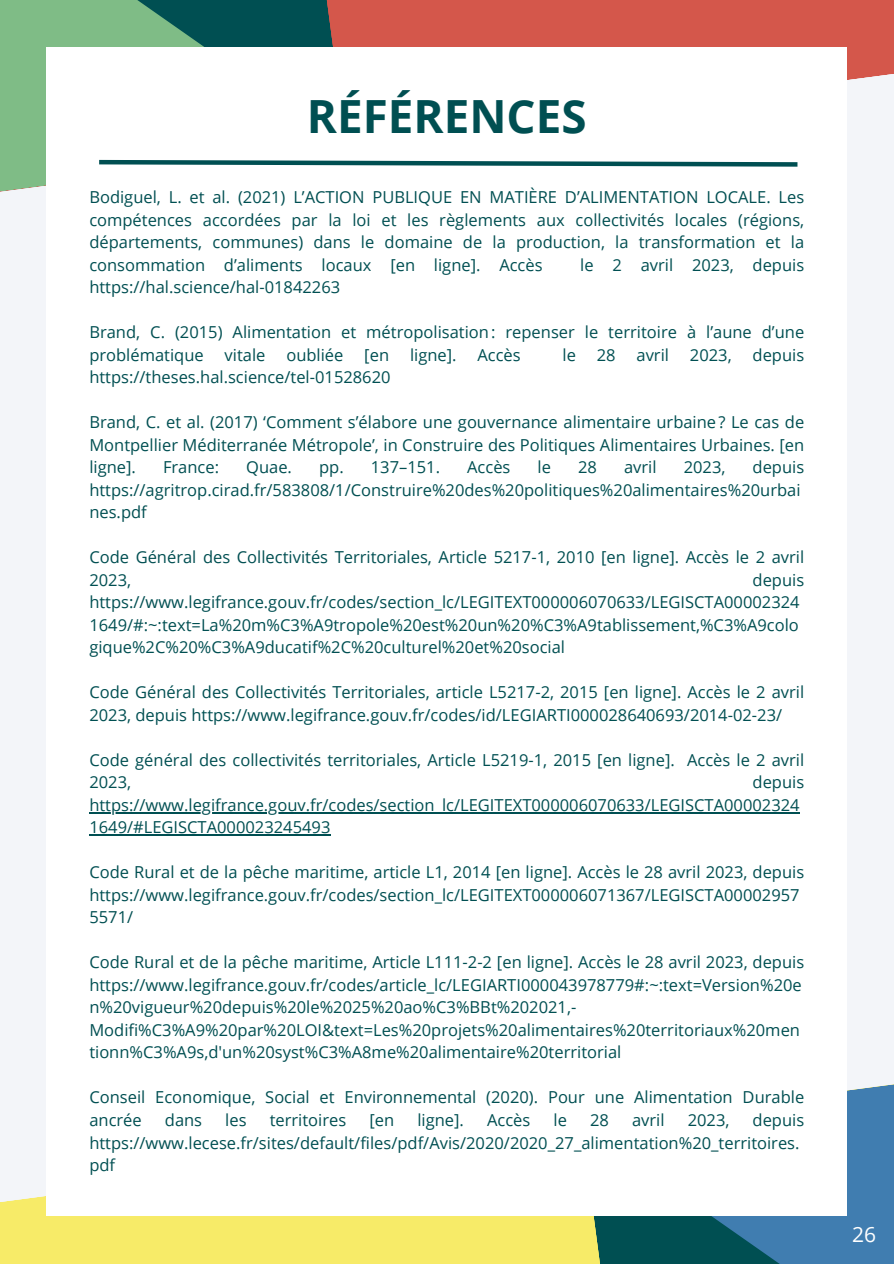
<style>
.page{position:relative;width:894px;height:1264px;background:#fff}
.page>*{position:absolute;margin:0;border:0;box-sizing:border-box;transform-origin:0 0}
.t1{font:700 45.75px "Open Sans";color:#004f52}
.t2{font:21px "Open Sans";color:#fff}
.t3{font:16.5px/22.5px "Open Sans";color:#004f52}
</style>
<div class="page">
<div style="left:0;top:0;width:893px;height:1263px;background:#f3f5f9"></div>
<svg style="left:0;top:1057px;width:581px;height:206px;fill:#f7eb68"></svg>
<svg style="left:801px;top:0;width:92px;height:221px"></svg>
<svg style="left:581px;top:1038px;width:312px;height:225px;background:#47819a"></svg>
<svg style="left:0;top:0;width:95px;height:242px;fill:#7fbc86"></svg>
<div style="left:47px;top:48px;width:799px;height:1167px;background:#fff"></div>
<hr style="left:89px;top:812px;width:710px;height:1px;background:#004f52">
<hr style="left:89px;top:834px;width:241px;height:1px;background:#004f52">
<svg style="left:95px;top:0;width:706px;height:167px"></svg>
<p class="t1" style="left:307px;top:84px;width:281px">RÉFÉRENCES</p>
<h1 class="t3" style="left:89px;top:185px;width:716px;text-align:justify">Bodiguel, L. et al. (2021) L’ACTION PUBLIQUE EN MATIÈRE D’ALIMENTATION LOCALE. Les compétences accordées par la loi et les règlements aux collectivités locales (régions, départements, communes) dans le domaine de la production, la transformation et la consommation d’aliments locaux [en ligne]. Accès</h1>
<h1 class="t3" style="left:580px;top:253px;width:225px">le 2 avril 2023, depuis</h1>
<h1 class="t3" style="left:89px;top:275px;width:252px">https://hal.science/hal-01842263</h1>
<p class="t3" style="left:89px;top:320px;width:716px">Brand, C. (2015) Alimentation et métropolisation: repenser le territoire à l’aune d’une problématique</p>
<p class="t3" style="left:224px;top:343px;width:42px">vitale</p>
<p class="t3" style="left:286px;top:343px;width:59px">oubliée</p>
<p class="t3" style="left:364px;top:343px;width:26px">[en</p>
<p class="t3" style="left:410px;top:343px;width:48px">ligne].</p>
<p class="t3" style="left:477px;top:343px;width:45px">Accès</p>
<p class="t3" style="left:562px;top:343px;width:15px">le</p>
<p class="t3" style="left:596px;top:343px;width:20px">28</p>
<p class="t3" style="left:636px;top:343px;width:34px">avril</p>
<p class="t3" style="left:689px;top:343px;width:43px">2023,</p>
<p class="t3" style="left:752px;top:343px;width:53px">depuis</p>
<p class="t3" style="left:89px;top:365px;width:303px">https://theses.hal.science/tel-01528620</p>
<p class="t3" style="left:89px;top:410px;width:716px;text-align:justify">Brand, C. et al. (2017) ‘Comment s’élabore une gouvernance alimentaire urbaine? Le cas de Montpellier Méditerranée Métropole’, in Construire des Politiques Alimentaires Urbaines. [en ligne].</p>
<p class="t3" style="left:163px;top:455px;width:58px">France:</p>
<p class="t3" style="left:246px;top:455px;width:47px">Quae.</p>
<p class="t3" style="left:319px;top:455px;width:122px">pp. 137–151.</p>
<p class="t3" style="left:467px;top:455px;width:45px">Accès</p>
<p class="t3" style="left:537px;top:455px;width:15px">le</p>
<p class="t3" style="left:578px;top:455px;width:20px">28</p>
<p class="t3" style="left:624px;top:455px;width:34px">avril</p>
<p class="t3" style="left:683px;top:455px;width:43px">2023,</p>
<p class="t3" style="left:89px;top:455px;width:716px;text-indent:663px">depuis https://agritrop.cirad.fr/583808/1/Construire%20des%20politiques%20alimentaires%20urbai nes.pdf</p>
<p class="t3" style="left:89px;top:545px;width:716px">Code Général des Collectivités Territoriales, Article 5217-1, 2010 [en ligne]. Accès le 2 avril<br>2023,</p>
<p class="t3" style="left:89px;top:568px;width:716px;text-indent:663px">depuis https://www.legifrance.gouv.fr/codes/section_lc/LEGITEXT000006070633/LEGISCTA00002324<br>1649/#:~:text=La%20m%C3%A9tropole%20est%20un%20%C3%A9tablissement,%C3%A9colo gique%2C%20%C3%A9ducatif%2C%20culturel%20et%20social</p>
<p class="t3" style="left:89px;top:680px;width:716px">Code Général des Collectivités Territoriales, article L5217-2, 2015 [en ligne]. Accès le 2 avril<br>2023, depuis https://www.legifrance.gouv.fr/codes/id/LEGIARTI000028640693/2014-02-23/</p>
<p class="t3" style="left:89px;top:748px;width:716px">Code général des collectivités territoriales, Article L5219-1, 2015 [en ligne]. Accès le 2 avril<br>2023,</p>
<p class="t3" style="left:752px;top:770px;width:53px">depuis</p>
<p class="t3" style="left:89px;top:793px;width:711px">https://www.legifrance.gouv.fr/codes/section_lc/LEGITEXT000006070633/LEGISCTA00002324<br>1649/#LEGISCTA000023245493</p>
<p class="t3" style="left:89px;top:860px;width:716px">Code Rural et de la pêche maritime, article L1, 2014 [en ligne]. Accès le 28 avril 2023, depuis https://www.legifrance.gouv.fr/codes/section_lc/LEGITEXT000006071367/LEGISCTA00002957<br>5571/</p>
<p class="t3" style="left:89px;top:950px;width:716px">Code Rural et de la pêche maritime, Article L111-2-2 [en ligne]. Accès le 28 avril 2023, depuis https://www.legifrance.gouv.fr/codes/article_lc/LEGIARTI000043978779#:~:text=Version%20e n%20vigueur%20depuis%20le%2025%20ao%C3%BBt%202021,- Modifi%C3%A9%20par%20LOI&amp;text=Les%20projets%20alimentaires%20territoriaux%20men tionn%C3%A9s,d'un%20syst%C3%A8me%20alimentaire%20territorial</p>
<p class="t3" style="left:89px;top:1085px;width:716px">Conseil Economique, Social et Environnemental (2020). Pour une Alimentation Durable ancrée</p>
<p class="t3" style="left:165px;top:1108px;width:39px">dans</p>
<p class="t3" style="left:225px;top:1108px;width:23px">les</p>
<p class="t3" style="left:270px;top:1108px;width:78px">territoires</p>
<p class="t3" style="left:369px;top:1108px;width:26px">[en</p>
<p class="t3" style="left:417px;top:1108px;width:48px">ligne].</p>
<p class="t3" style="left:487px;top:1108px;width:45px">Accès</p>
<p class="t3" style="left:553px;top:1108px;width:15px">le</p>
<p class="t3" style="left:590px;top:1108px;width:20px">28</p>
<p class="t3" style="left:632px;top:1108px;width:34px">avril</p>
<p class="t3" style="left:687px;top:1108px;width:43px">2023,</p>
<p class="t3" style="left:89px;top:1108px;width:716px;text-indent:663px">depuis https://www.lecese.fr/sites/default/files/pdf/Avis/2020/2020_27_alimentation%20_territoires. pdf</p>
<p class="t2" style="left:851px;top:1219px;width:25px">26</p>
</div>
